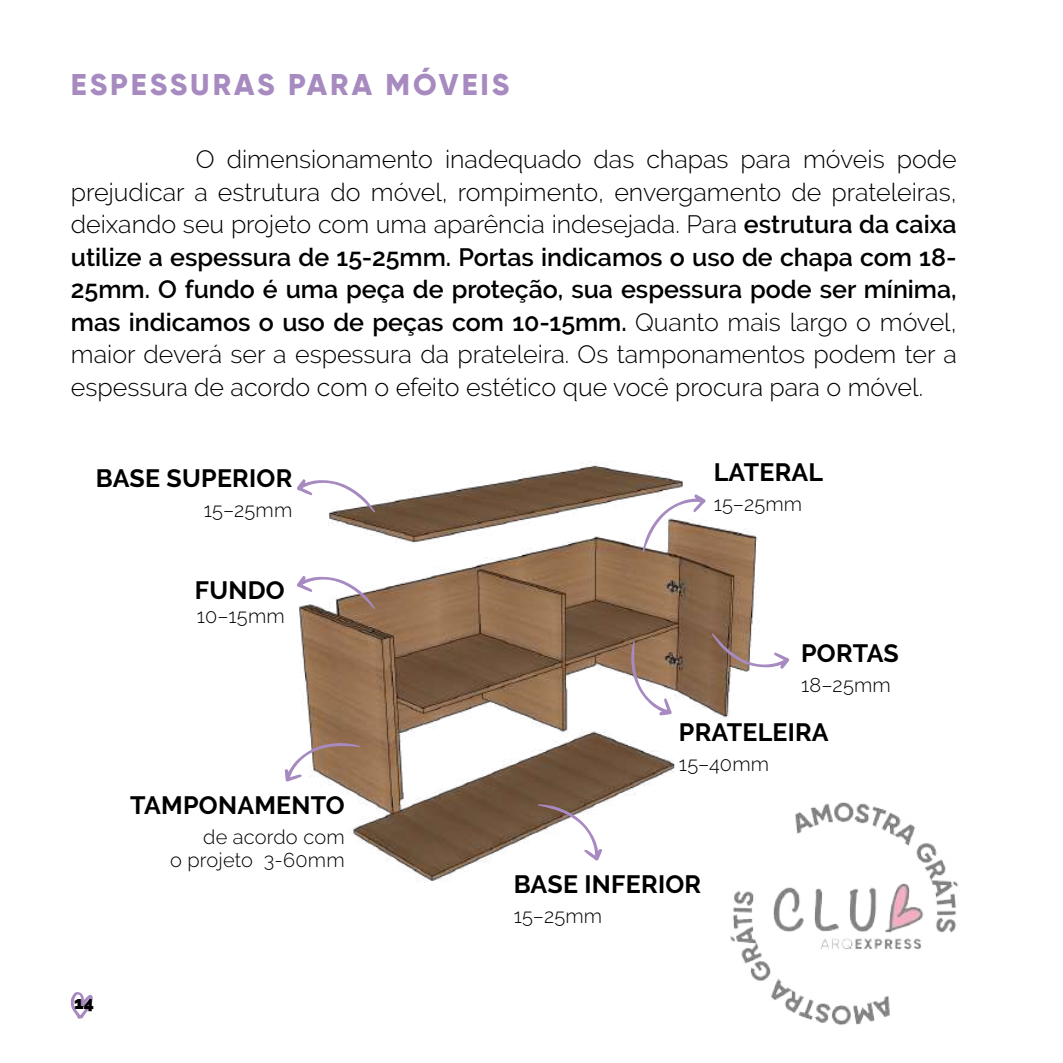
<style>
.page{position:relative;width:1063px;height:1063px;background:#fff}
.page>*{position:absolute;margin:0;border:0;box-sizing:border-box;transform-origin:0 0}
.t1{font:800 30px "Gilroy";letter-spacing:.1em;color:#a78ac0}
.t2{font:300 25px/32.5px "Raleway";color:#000;text-align:justify}
.t3{font:700 25px "Raleway";letter-spacing:.01em;color:#000}
.t4{font:300 20px/22.5px "Raleway";letter-spacing:.01em;color:#000;text-align:right}
.t5{font:900 17.5px "Raleway";color:#000}
.s1{font-weight:600}
</style>
<div class="page">
<hr style="left:0;top:176px;width:1063px;height:2px;background:#000">
<hr style="left:0;top:920px;width:1063px;height:3px;background:#000">
<svg style="left:71px;top:992px;width:22px;height:27px"></svg>
<img style="left:82px;top:461px;width:981px;height:540px">
<svg style="left:296px;top:576px;width:79px;height:33px"></svg>
<svg style="left:296px;top:479px;width:79px;height:34px"></svg>
<svg style="left:285px;top:743px;width:75px;height:39px"></svg>
<svg style="left:631px;top:641px;width:41px;height:74px"></svg>
<svg style="left:538px;top:804px;width:64px;height:57px"></svg>
<svg style="left:712px;top:633px;width:78px;height:36px"></svg>
<svg style="left:642px;top:494px;width:64px;height:59px"></svg>
<img style="left:730px;top:799px;width:229px;height:226px">
<p class="t1" style="left:71px;top:65px;width:440px">ESPESSURAS PARA MÓVEIS</p>
<p class="t2" style="left:71px;top:143px;width:887px;text-indent:125px">O dimensionamento inadequado das chapas para móveis pode prejudicar a estrutura do móvel, rompimento, envergamento de prateleiras, deixando seu projeto com uma aparência indesejada. Para <span class="s1">estrutura da caixa utilize a espessura de 15-25mm. Portas indicamos o uso de chapa com 18- 25mm. O fundo é uma peça de proteção, sua espessura pode ser mínima, mas indicamos o uso de peças com 10-15mm.</span> Quanto mais largo o móvel, maior deverá ser a espessura da prateleira. Os tamponamentos podem ter a espessura de acordo com o efeito estético que você procura para o móvel.</p>
<p class="t3" style="left:96px;top:464px;width:198px">BASE SUPERIOR</p>
<p class="t4" style="left:204px;top:499px;width:90px">15–25mm</p>
<p class="t3" style="left:195px;top:576px;width:91px">FUNDO</p>
<p class="t4" style="left:197px;top:605px;width:89px">10–15mm</p>
<p class="t3" style="left:130px;top:791px;width:216px">TAMPONAMENTO</p>
<p class="t4" style="left:170px;top:826px;width:176px">de acordo com<br>o projeto 3-60mm</p>
<p class="t5" style="left:74px;top:992px;width:21px">14</p>
<p class="t3" style="left:714px;top:458px;width:111px">LATERAL</p>
<p class="t4" style="left:714px;top:493px;width:90px">15–25mm</p>
<p class="t3" style="left:801px;top:639px;width:99px">PORTAS</p>
<p class="t4" style="left:801px;top:674px;width:91px">18–25mm</p>
<p class="t3" style="left:679px;top:717px;width:151px">PRATELEIRA</p>
<p class="t4" style="left:679px;top:752px;width:92px">15–40mm</p>
<p class="t3" style="left:514px;top:870px;width:189px">BASE INFERIOR</p>
<p class="t4" style="left:514px;top:905px;width:90px">15–25mm</p>
</div>
